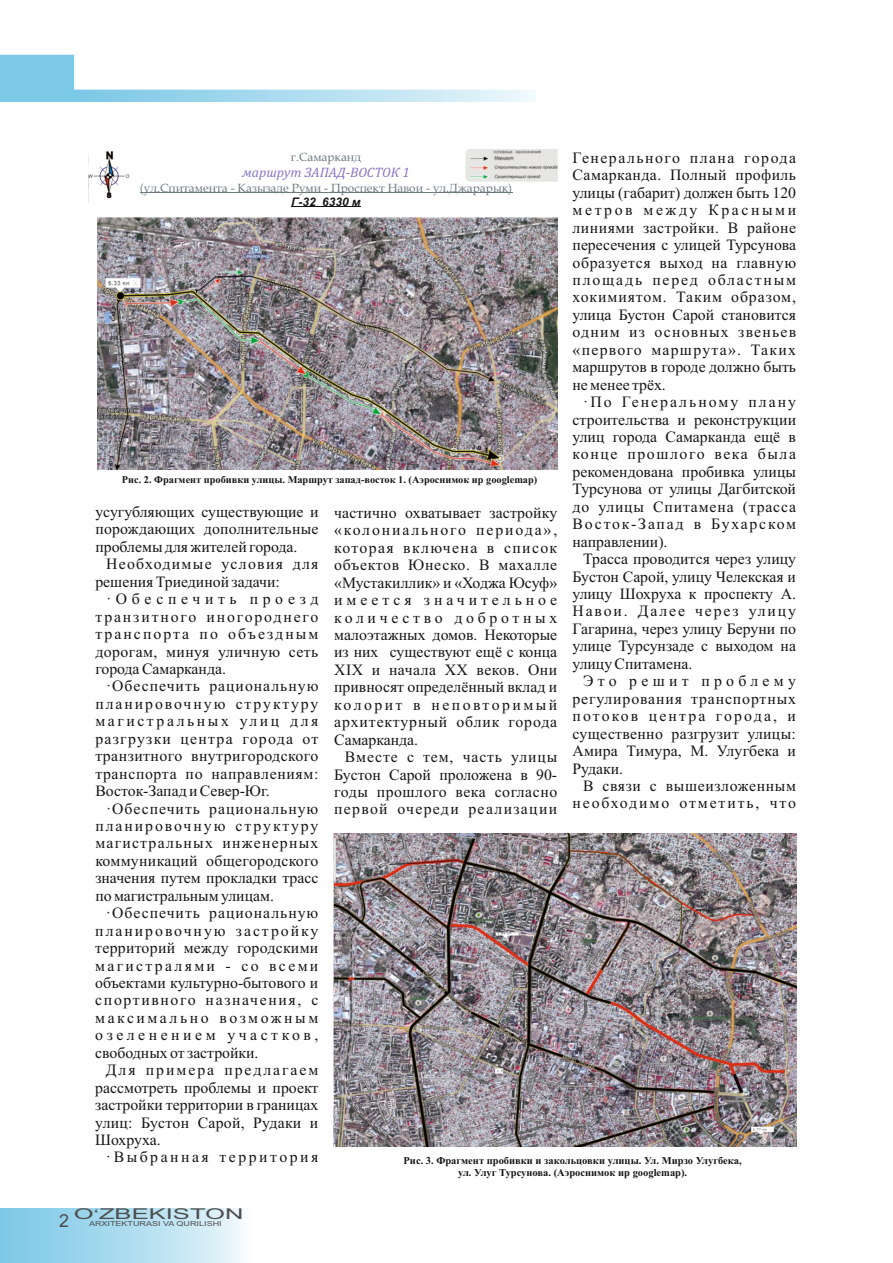
<style>
.page{position:relative;width:893px;height:1263px;background:#fff}
.page>*{position:absolute;margin:0;border:0;box-sizing:border-box;transform-origin:0 0}
.t1{font:18px "Arial";color:#4e4e4d}
.t2{font:15.75px/17.4px "Times New Roman";letter-spacing:.015em;color:#151616;text-align:justify}
.t3{font:15.75px/17.4px "Times New Roman";letter-spacing:.085em;color:#151616;text-align:right}
.t4{font:15.75px "Times New Roman";letter-spacing:.16em;color:#151616}
.t5{font:14.85px "Arial";color:#4e4e4d;scale:1.72 1}
.t6{font:italic 13.8px "Cambria";color:#8874c8}
.t7{font:11.85px "Book Antiqua";color:#6c797f}
.t8{font:italic 700 11.85px "Arial";color:#151616}
.t9{font:700 10.5px/11.7px "Times New Roman";color:#151616;text-align:center}
.t10{font:700 10.35px "Times New Roman";color:#151616}
.t11{font:6.9px "Arial";color:#4e4e4d;scale:1.31 1}
.s1{font-size:13.5px}
</style>
<div class="page">
<svg style="left:0;top:55px;width:534px;height:47px"></svg>
<div style="left:0;top:1208px;width:252px;height:55px;background:linear-gradient(to right,#74c5e5,#edf7fb)"></div>
<img style="left:465px;top:149px;width:93px;height:33px">
<hr style="left:140px;top:193px;width:372px;height:1px;background:#6c797f">
<hr style="left:291px;top:207px;width:70px;height:1px;background:#151616">
<img style="left:88px;top:151px;width:42px;height:51px">
<img style="left:97px;top:217px;width:460px;height:252px">
<img style="left:334px;top:833px;width:462px;height:313px">
<p class="t7" style="left:291px;top:152px;width:72px">г.Самарканд</p>
<p class="t6" style="left:242px;top:166px;width:169px">маршрут ЗАПАД-ВОСТОК 1</p>
<p class="t7" style="left:140px;top:183px;width:374px">(ул.Спитамента - Казызаде Руми - Проспект Навои - ул.Джарарык)</p>
<p class="t8" style="left:291px;top:197px;width:71px">Г-32 6330 м</p>
<p class="t2" style="left:572px;top:150px;width:225px">Генерального плана города Самарканда. Полный профиль улицы (габарит) должен быть 120 метров между Красными линиями застройки. В районе пересечения с улицей Турсунова образуется выход на главную площадь перед областным хокимиятом. Таким образом, улица Бустон Сарой становится одним из основных звеньев «первого маршрута». Таких маршрутов в городе должно быть не менее трёх.</p>
<p class="t2" style="left:572px;top:395px;width:225px;text-indent:11px">·По Генеральному плану строительства и реконструкции улиц города Самарканда ещё в конце прошлого века была рекомендована пробивка улицы Турсунова от улицы Дагбитской до улицы Спитамена (трасса Восток-Запад в Бухарском направлении).</p>
<p class="t2" style="left:572px;top:552px;width:225px;text-indent:11px">Трасса проводится через улицу Бустон Сарой, улицу Челекская и улицу Шохруха к проспекту А.<br>Навои. Далее через улицу Гагарина, через улицу Беруни по улице Турсунзаде с выходом на улицу Спитамена.</p>
<p class="t2" style="left:572px;top:674px;width:225px;text-indent:11px">Это решит проблему регулирования транспортных потоков центра города, и существенно разгрузит улицы:<br>Амира Тимура, М. Улугбека и Рудаки.</p>
<p class="t3" style="left:572px;top:778px;width:225px">В связи с вышеизложенным необходимо отметить, что</p>
<p class="t10" style="left:122px;top:476px;width:417px">Рис. 2. Фрагмент пробивки улицы. Маршрут запад-восток 1. (Аэроснимок иp googlemap)</p>
<p class="t2" style="left:95px;top:504px;width:225px">усугубляющих существующие и порождающих дополнительные проблемы для жителей города.</p>
<p class="t2" style="left:95px;top:557px;width:225px;text-indent:11px">Необходимые условия для решения Триединой задачи:</p>
<p class="t2" style="left:95px;top:592px;width:225px;text-indent:11px">·Обеспечить проезд транзитного иногороднего транспорта по объездным дорогам, минуя уличную сеть города Самарканда.</p>
<p class="t2" style="left:95px;top:679px;width:225px;text-indent:11px">·Обеспечить рациональную планировочную структуру магистральных улиц для разгрузки центра города от транзитного внутригородского транспорта по направлениям:<br>Восток-Запад и Север-Юг.</p>
<p class="t2" style="left:95px;top:801px;width:225px;text-indent:11px">·Обеспечить рациональную планировочную структуру магистральных инженерных коммуникаций общегородского значения путем прокладки трасс по магистральным улицам.</p>
<p class="t2" style="left:95px;top:906px;width:225px;text-indent:11px">·Обеспечить рациональную планировочную застройку территорий между городскими магистралями - со всеми объектами культурно-бытового и спортивного назначения, с максимально возможным озеленением участков, свободных от застройки.</p>
<p class="t2" style="left:95px;top:1063px;width:225px;text-indent:11px">Для примера предлагаем рассмотреть проблемы и проект застройки территории в границах улиц: Бустон Сарой, Рудаки и Шохруха.</p>
<p class="t4" style="left:106px;top:1151px;width:214px">·Выбранная территория</p>
<p class="t2" style="left:334px;top:505px;width:225px">частично охватывает застройку «колониального периода», которая включена в список объектов Юнеско. В махалле «Мустакиллик» и «Ходжа Юсуф» имеется значительное количество добротных малоэтажных домов. Некоторые из них существуют ещё с конца XIX и начала XX веков. Они привносят определённый вклад и колорит в неповторимый архитектурный облик города Самарканда.</p>
<p class="t2" style="left:334px;top:750px;width:225px;text-indent:11px">Вместе с тем, часть улицы Бустон Сарой проложена в 90- годы прошлого века согласно первой очереди реализации</p>
<p class="t9" style="left:404px;top:1156px;width:340px">Рис. 3. Фрагмент пробивки и закольцовки улицы. Ул. Мирзо Улугбека, ул. Улуг Турсунова. (Аэроснимок иp googlemap).</p>
<p class="t5" style="left:74px;top:1208px;width:100px">O<span class="s1">‘</span>ZBEKISTON</p>
<p class="t11" style="left:89px;top:1221px;width:103px">ARXITEKTURASI VA QURILISHI</p>
<p class="t1" style="left:59px;top:1214px;width:12px">2</p>
</div>
